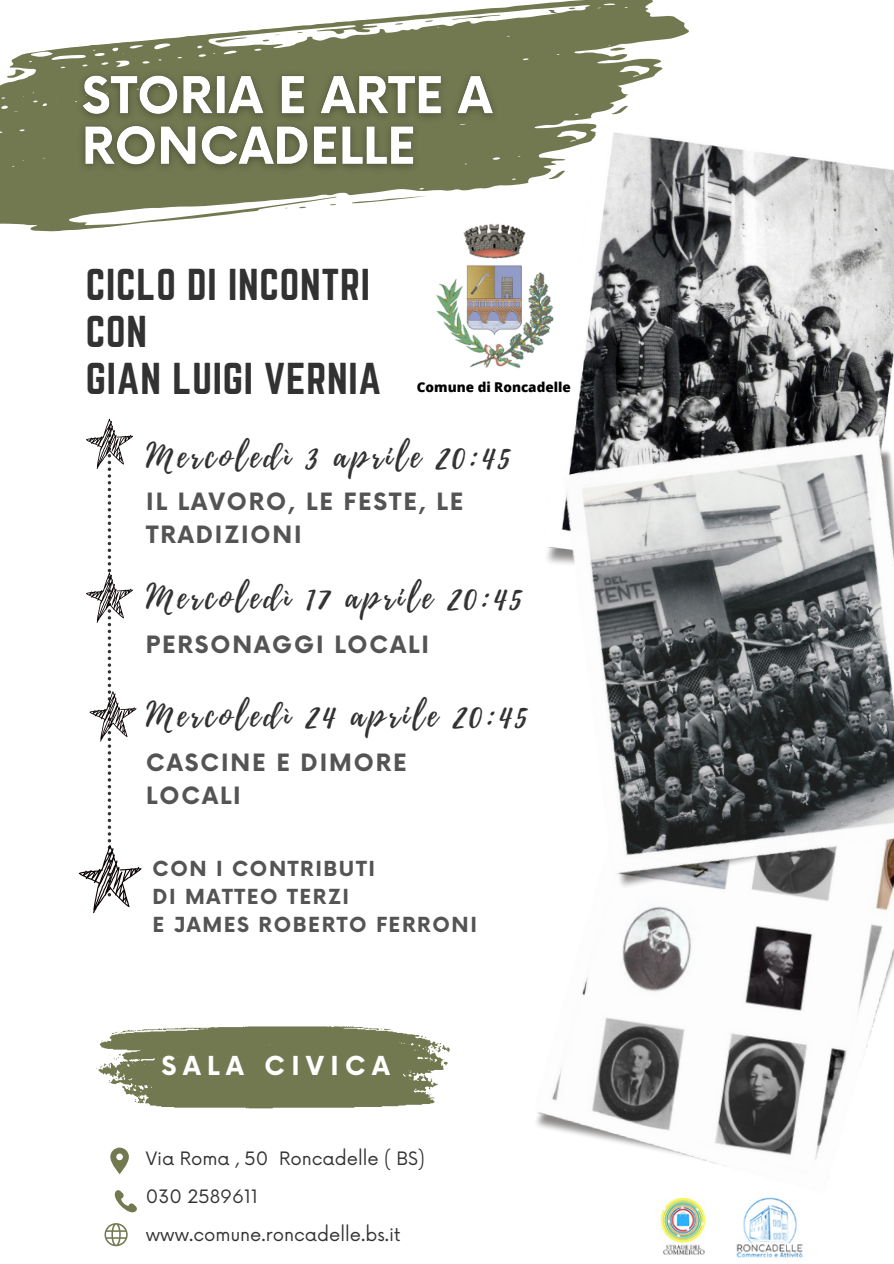
<style>
.page{position:relative;width:894px;height:1264px;background:#fff}
.page>*{position:absolute;margin:0;border:0;box-sizing:border-box;transform-origin:0 0}
.t1{font:39px/47.2px "Norwester";letter-spacing:.02em;color:#323232}
.t2{font:33px "Playlist Script";letter-spacing:.1em;color:#323232}
.t3{font:700 25.5px "Now";letter-spacing:.255em;color:#fff}
.t4{font:700 23.25px/32.7px "Now";letter-spacing:.08em;color:#545454}
.t5{font:700 20.25px/28.2px "Now";letter-spacing:.08em;color:#545454}
.t6{font:18px/38.2px "Now";color:#323232}
.t7{font:800 13.5px "Open Sans";color:#000}
</style>
<div class="page">
<svg style="left:25px;top:0;width:664px;height:82px"></svg>
<svg style="left:609px;top:47px;width:16px;height:4px"></svg>
<svg style="left:215px;top:37px;width:32px;height:6px"></svg>
<svg style="left:451px;top:14px;width:49px;height:7px"></svg>
<svg style="left:547px;top:9px;width:10px;height:5px"></svg>
<svg style="left:395px;top:23px;width:8px;height:2px"></svg>
<svg style="left:425px;top:20px;width:8px;height:2px"></svg>
<svg style="left:262px;top:39px;width:7px;height:3px"></svg>
<svg style="left:568px;top:7px;width:7px;height:2px"></svg>
<svg style="left:0;top:54px;width:634px;height:178px;fill:#727951"></svg>
<svg style="left:352px;top:195px;width:75px;height:9px"></svg>
<svg style="left:546px;top:111px;width:16px;height:3px"></svg>
<svg style="left:299px;top:206px;width:7px;height:2px"></svg>
<svg style="left:329px;top:204px;width:7px;height:2px"></svg>
<svg style="left:506px;top:72px;width:6px;height:2px"></svg>
<img style="left:542px;top:114px;width:351px;height:281px">
<img style="left:536px;top:913px;width:357px;height:254px">
<img style="left:547px;top:395px;width:346px;height:518px">
<svg style="left:96px;top:1026px;width:353px;height:82px;background:#898f6e"></svg>
<svg style="left:110px;top:1147px;width:18px;height:27px"></svg>
<svg style="left:104px;top:1190px;width:33px;height:56px"></svg>
<img style="left:736px;top:1197px;width:67px;height:61px">
<img style="left:660px;top:1197px;width:46px;height:57px">
<img style="left:420px;top:223px;width:147px;height:147px">
<img style="left:69px;top:64px;width:437px;height:115px">
<svg style="left:79px;top:418px;width:63px;height:495px"></svg>
<p class="t1" style="left:86px;top:260px;width:297px">CICLO DI INCONTRI<br>CON<br>GIAN LUIGI VERNIA</p>
<p class="t7" style="left:417px;top:377px;width:155px">Comune di Roncadelle</p>
<h3 class="t2" style="left:146px;top:432px;width:365px">Mercoledì 3 aprile 20:45</h3>
<h4 class="t4" style="left:146px;top:487px;width:318px">IL LAVORO, LE FESTE, LE<br>TRADIZIONI</h4>
<p class="t2" style="left:146px;top:573px;width:376px">Mercoledì 17 aprile 20:45</p>
<h3 class="t4" style="left:146px;top:629px;width:284px">PERSONAGGI LOCALI</h3>
<p class="t2" style="left:146px;top:691px;width:382px">Mercoledì 24 aprile 20:45</p>
<h4 class="t4" style="left:146px;top:748px;width:262px">CASCINE E DIMORE<br>LOCALI</h4>
<h3 class="t5" style="left:152px;top:855px;width:326px">CON I CONTRIBUTI<br>DI MATTEO TERZI<br>E JAMES ROBERTO FERRONI</h3>
<p class="t3" style="left:161px;top:1052px;width:230px">SALA CIVICA</p>
<p class="t6" style="left:146px;top:1140px;width:280px">Via Roma , 50 Roncadelle ( BS)<br>030 2589611 www.comune.roncadelle.bs.it</p>
</div>
